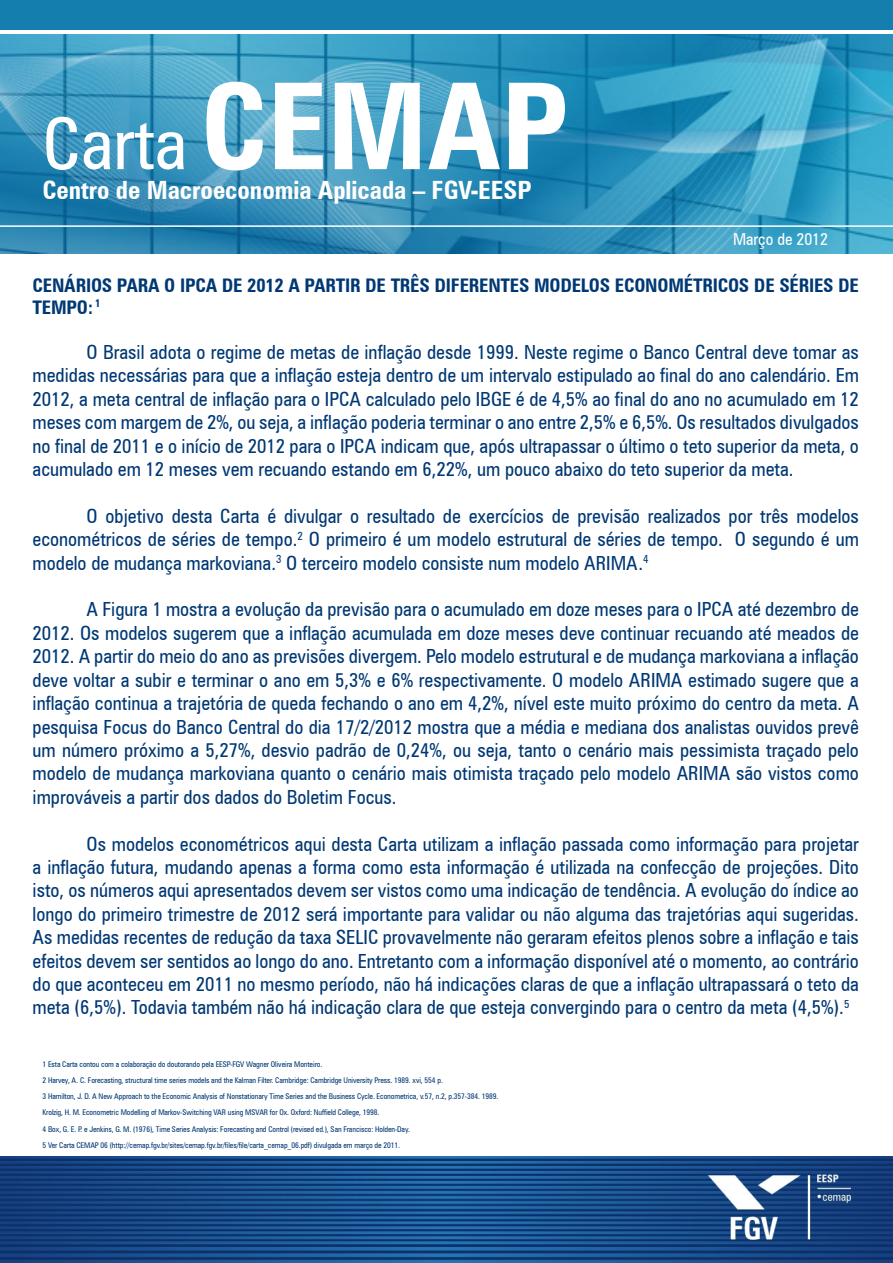
<style>
.page{position:relative;width:893px;height:1263px;background:#fff}
.page>*{position:absolute;margin:0;border:0;box-sizing:border-box;transform-origin:0 0}
.t1{font:700 condensed 120px "Zurich BT";color:#fff}
.t2{font:condensed 72px "Zurich BT";color:#fff}
.t3{font:700 condensed 25.2px "Zurich BT";color:#fff}
.t4{font:condensed 19.5px/23.4px "Zurich BT";color:#013874;text-align:justify}
.t5{font:700 condensed 18.75px/21.9px "Zurich BT";letter-spacing:-.01em;color:#013874}
.t6{font:condensed 16.5px "Zurich BT";color:#fff}
.t7{font:condensed 7.8px "Zurich BT";letter-spacing:-.01em;color:#013874}
</style>
<div class="page">
<img style="left:0;top:34px;width:892px;height:219px">
<div style="left:0;top:0;width:893px;height:30px;background:#147eae"></div>
<hr style="left:0;top:225px;width:893px;height:2px;background:#fff">
<img style="left:0;top:1156px;width:893px;height:107px">
<p class="t2" style="left:64px;top:56px;width:371px">Carta CEMAP</p>
<p class="t1" style="left:200px;top:54px;width:369px">CEMAP</p>
<p class="t2" style="left:43px;top:100px;width:146px">Carta</p>
<p class="t3" style="left:43px;top:175px;width:490px">Centro de Macroeconomia Aplicada – FGV-EESP</p>
<p class="t6" style="left:733px;top:229px;width:97px">Março de 2012</p>
<p class="t5" style="left:33px;top:274px;width:828px">CENÁRIOS PARA O IPCA DE 2012 A PARTIR DE TRÊS DIFERENTES MODELOS ECONOMÉTRICOS DE SÉRIES DE<br>TEMPO: <sup>1</sup></p>
<p class="t4" style="left:33px;top:340px;width:828px;text-indent:54px">O Brasil adota o regime de metas de inflação desde 1999. Neste regime o Banco Central deve tomar as medidas necessárias para que a inflação esteja dentro de um intervalo estipulado ao final do ano calendário. Em 2012, a meta central de inflação para o IPCA calculado pelo IBGE é de 4,5% ao final do ano no acumulado em 12 meses com margem de 2%, ou seja, a inflação poderia terminar o ano entre 2,5% e 6,5%. Os resultados divulgados no final de 2011 e o início de 2012 para o IPCA indicam que, após ultrapassar o último o teto superior da meta, o acumulado em 12 meses vem recuando estando em 6,22%, um pouco abaixo do teto superior da meta.</p>
<p class="t4" style="left:33px;top:504px;width:828px;text-indent:54px">O objetivo desta Carta é divulgar o resultado de exercícios de previsão realizados por três modelos econométricos de séries de tempo.<sup>2</sup> O primeiro é um modelo estrutural de séries de tempo. O segundo é um modelo de mudança markoviana.<sup>3</sup> O terceiro modelo consiste num modelo ARIMA.<sup>4</sup></p>
<p class="t4" style="left:33px;top:598px;width:828px;text-indent:54px">A Figura 1 mostra a evolução da previsão para o acumulado em doze meses para o IPCA até dezembro de 2012. Os modelos sugerem que a inflação acumulada em doze meses deve continuar recuando até meados de 2012. A partir do meio do ano as previsões divergem. Pelo modelo estrutural e de mudança markoviana a inflação deve voltar a subir e terminar o ano em 5,3% e 6% respectivamente. O modelo ARIMA estimado sugere que a inflação continua a trajetória de queda fechando o ano em 4,2%, nível este muito próximo do centro da meta. A pesquisa Focus do Banco Central do dia 17/2/2012 mostra que a média e mediana dos analistas ouvidos prevê um número próximo a 5,27%, desvio padrão de 0,24%, ou seja, tanto o cenário mais pessimista traçado pelo modelo de mudança markoviana quanto o cenário mais otimista traçado pelo modelo ARIMA são vistos como improváveis a partir dos dados do Boletim Focus.</p>
<p class="t4" style="left:33px;top:832px;width:828px;text-indent:54px">Os modelos econométricos aqui desta Carta utilizam a inflação passada como informação para projetar a inflação futura, mudando apenas a forma como esta informação é utilizada na confecção de projeções. Dito isto, os números aqui apresentados devem ser vistos como uma indicação de tendência. A evolução do índice ao longo do primeiro trimestre de 2012 será importante para validar ou não alguma das trajetórias aqui sugeridas.<br>As medidas recentes de redução da taxa SELIC provavelmente não geraram efeitos plenos sobre a inflação e tais efeitos devem ser sentidos ao longo do ano. Entretanto com a informação disponível até o momento, ao contrário do que aconteceu em 2011 no mesmo período, não há indicações claras de que a inflação ultrapassará o teto da meta (6,5%). Todavia também não há indicação clara de que esteja convergindo para o centro da meta (4,5%).<sup>5</sup></p>
<p class="t7" style="left:43px;top:1059px;width:281px">1 Esta Carta contou com a colaboração do doutorando pela EESP-FGV Wagner Oliveira Monteiro.</p>
<p class="t7" style="left:43px;top:1075px;width:402px">2 Harvey, A. C. Forecasting, structural time series models and the Kalman Filter. Cambridge: Cambridge University Press. 1989. xvi, 554 p.</p>
<p class="t7" style="left:43px;top:1092px;width:457px">3 Hamilton, J. D. A New Approach to the Economic Analysis of Nonstationary Time Series and the Business Cycle. Econometrica, v.57, n.2, p.357-384. 1989.</p>
<p class="t7" style="left:43px;top:1108px;width:338px">Krolzig, H. M. Econometric Modelling of Markov-Switching VAR using MSVAR for Ox. Oxford: Nuffield College, 1998.</p>
<p class="t7" style="left:43px;top:1124px;width:369px">4 Box, G. E. P. e Jenkins, G. M. (1976), Time Series Analysis: Forecasting and Control (revised ed.), San Francisco: Holden-Day.</p>
<p class="t7" style="left:43px;top:1140px;width:359px">5 Ver Carta CEMAP 06 (http://cemap.fgv.br/sites/cemap.fgv.br/files/file/carta_cemap_06.pdf) divulgada em março de 2011.</p>
</div>
